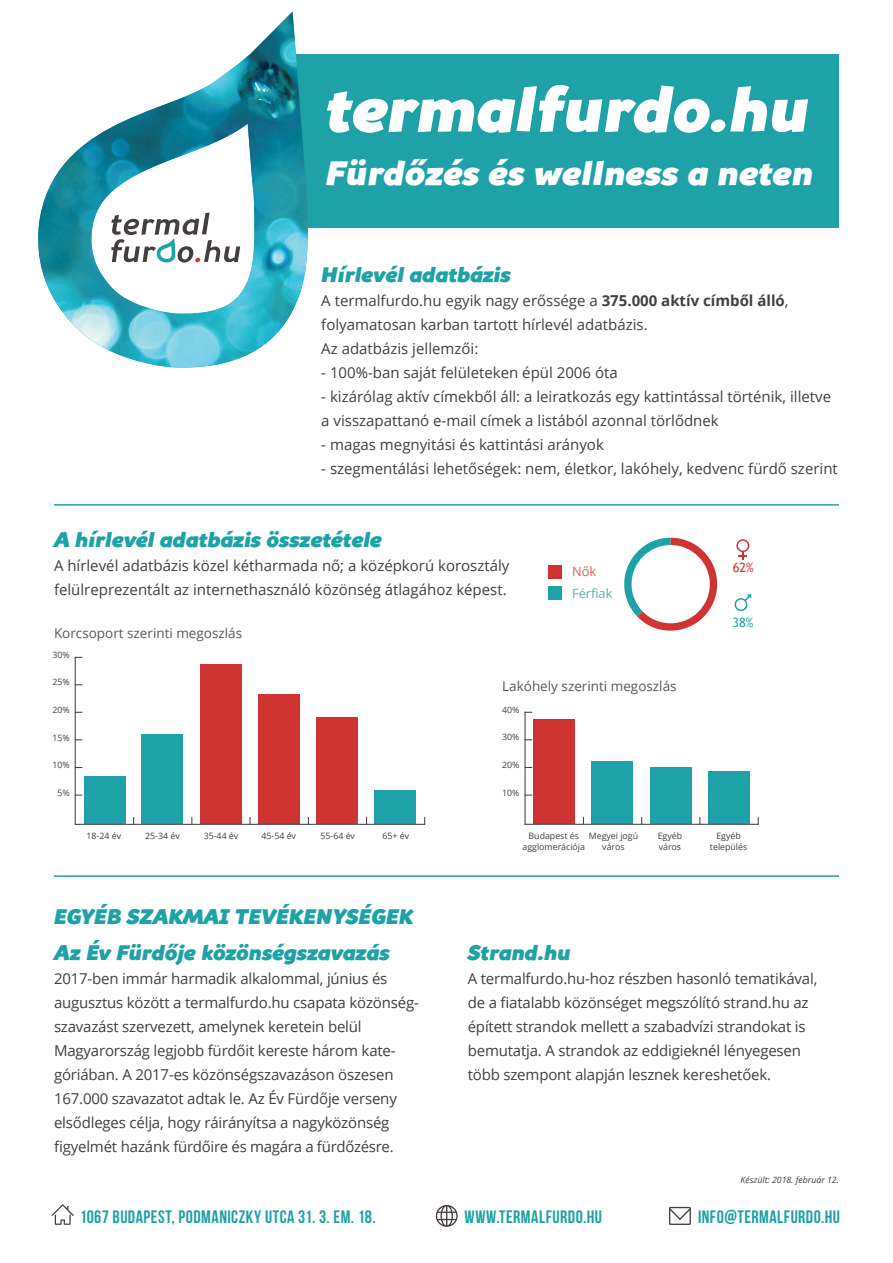
<style>
.page{position:relative;width:893px;height:1263px;background:#fff}
.page>*{position:absolute;margin:0;border:0;box-sizing:border-box;transform-origin:0 0}
.t1{font:63px "Souses";letter-spacing:.005em;color:#fff}
.t2{font:33.75px "Souses";letter-spacing:.01em;color:#fff}
.t3{font:21px "Souses";color:#1fa2a7}
.t4{font:700 18px "Bebas Neue";letter-spacing:.025em;color:#1fa2a7}
.t5{font:15px/24px "Open Sans";letter-spacing:-.01em;color:#443e3e}
.t6{font:13.5px "Open Sans";color:#5f5656}
.t7{font:12.75px "Open Sans";color:#5cb0b5}
.t8{font:12.75px "Open Sans";color:#d7624f}
.t9{font:12.75px "Trebuchet MS";color:#1fa2a7}
.t10{font:12.75px "Trebuchet MS";color:#cf3433}
.t11{font:8.85px "Open Sans";color:#443e3e}
.t12{font:italic 8.7px "Open Sans";color:#443e3e}
.s1{font-weight:700}
</style>
<div class="page">
<svg style="left:52px;top:1204px;width:22px;height:21px"></svg>
<svg style="left:669px;top:1207px;width:22px;height:18px"></svg>
<svg style="left:436px;top:1205px;width:22px;height:22px"></svg>
<div style="left:281px;top:54px;width:558px;height:173px;background:#1fa2a7"></div>
<img style="left:38px;top:12px;width:271px;height:356px">
<svg style="left:111px;top:213px;width:129px;height:49px"></svg>
<hr style="left:54px;top:504px;width:785px;height:2px;background:#1fa2a7">
<hr style="left:54px;top:875px;width:785px;height:2px;background:#1fa2a7">
<div style="left:548px;top:565px;width:13px;height:13px;background:#cf3433"></div>
<div style="left:548px;top:586px;width:13px;height:14px;background:#1fa2a7"></div>
<svg style="left:734px;top:594px;width:17px;height:17px"></svg>
<svg style="left:736px;top:539px;width:13px;height:21px"></svg>
<svg style="left:624px;top:538px;width:93px;height:93px"></svg>
<div style="left:84px;top:776px;width:41px;height:48px;background:#1fa2a7"></div>
<div style="left:141px;top:734px;width:42px;height:90px;background:#1fa2a7"></div>
<div style="left:200px;top:664px;width:42px;height:160px;background:#cf3433"></div>
<div style="left:258px;top:694px;width:42px;height:130px;background:#cf3433"></div>
<div style="left:316px;top:717px;width:42px;height:107px;background:#cf3433"></div>
<div style="left:374px;top:790px;width:42px;height:34px;background:#1fa2a7"></div>
<hr style="left:75px;top:824px;width:350px;height:1px;background:#443e3e">
<svg style="left:76px;top:794px;width:6px;height:2px"></svg>
<svg style="left:249px;top:817px;width:2px;height:7px"></svg>
<hr style="left:75px;top:657px;width:1px;height:168px;background:#443e3e">
<div style="left:533px;top:719px;width:42px;height:105px;background:#cf3433"></div>
<div style="left:591px;top:761px;width:42px;height:63px;background:#1fa2a7"></div>
<div style="left:650px;top:767px;width:42px;height:57px;background:#1fa2a7"></div>
<div style="left:708px;top:771px;width:42px;height:53px;background:#1fa2a7"></div>
<hr style="left:525px;top:824px;width:234px;height:1px;background:#443e3e">
<hr style="left:524px;top:712px;width:2px;height:113px;background:#443e3e">
<p class="t1" style="left:326px;top:65px;width:485px">termalfurdo.hu</p>
<p class="t2" style="left:326px;top:150px;width:489px">Fürdőzés és wellness a neten</p>
<p class="t3" style="left:321px;top:260px;width:191px">Hírlevél adatbázis</p>
<p class="t5" style="left:321px;top:289px;width:469px">A termalfurdo.hu egyik nagy erőssége a <span class="s1">375.000 aktív címből álló</span>, folyamatosan karban tartott hírlevél adatbázis.</p>
<p class="t5" style="left:321px;top:337px;width:159px">Az adatbázis jellemzői:</p>
<p class="t5" style="left:321px;top:361px;width:298px">- 100%-ban saját felületeken épül 2006 óta</p>
<p class="t5" style="left:321px;top:385px;width:511px">- kizárólag aktív címekből áll: a leiratkozás egy kattintással történik, illetve a visszapattanó e-mail címek a listából azonnal törlődnek</p>
<p class="t5" style="left:321px;top:433px;width:284px">- magas megnyitási és kattintási arányok</p>
<p class="t5" style="left:321px;top:457px;width:518px">- szegmentálási lehetőségek: nem, életkor, lakóhely, kedvenc fürdő szerint</p>
<p class="t3" style="left:54px;top:525px;width:329px">A hírlevél adatbázis összetétele</p>
<p class="t5" style="left:54px;top:553px;width:457px">A hírlevél adatbázis közel kétharmada nő; a középkorú korosztály</p>
<p class="t5" style="left:54px;top:577px;width:454px">felülreprezentált az internethasználó közönség átlagához képest.</p>
<p class="t6" style="left:54px;top:624px;width:190px">Korcsoport szerinti megoszlás</p>
<p class="t11" style="left:52px;top:648px;width:19px">30%</p>
<p class="t8" style="left:572px;top:563px;width:26px">Nők</p>
<p class="t7" style="left:572px;top:584px;width:42px">Férfiak</p>
<p class="t11" style="left:52px;top:676px;width:19px">25%</p>
<p class="t6" style="left:502px;top:676px;width:176px">Lakóhely szerinti megoszlás</p>
<p class="t11" style="left:52px;top:704px;width:19px">20%</p>
<p class="t11" style="left:502px;top:704px;width:19px">40%</p>
<p class="t11" style="left:52px;top:731px;width:19px">15%</p>
<p class="t11" style="left:502px;top:731px;width:19px">30%</p>
<p class="t11" style="left:52px;top:759px;width:19px">10%</p>
<p class="t11" style="left:502px;top:759px;width:19px">20%</p>
<p class="t11" style="left:57px;top:786px;width:14px">5%</p>
<p class="t11" style="left:502px;top:786px;width:19px">10%</p>
<p class="t11" style="left:87px;top:830px;width:36px">18-24 év</p>
<p class="t11" style="left:145px;top:830px;width:36px">25-34 év</p>
<p class="t11" style="left:204px;top:830px;width:36px">35-44 év</p>
<p class="t11" style="left:261px;top:830px;width:36px">45-54 év</p>
<p class="t11" style="left:320px;top:830px;width:36px">55-64 év</p>
<p class="t11" style="left:382px;top:830px;width:28px">65+ év</p>
<p class="t11" style="left:589px;top:830px;width:51px">Megyei jogú</p>
<p class="t11" style="left:602px;top:840px;width:24px">város</p>
<p class="t11" style="left:529px;top:830px;width:52px">Budapest és</p>
<p class="t11" style="left:523px;top:840px;width:64px">agglomerációja</p>
<p class="t11" style="left:658px;top:830px;width:26px">Egyéb</p>
<p class="t11" style="left:659px;top:840px;width:24px">város</p>
<p class="t3" style="left:54px;top:902px;width:361px">EGYÉB SZAKMAI TEVÉKENYSÉGEK</p>
<p class="t10" style="left:733px;top:560px;width:23px">62%</p>
<p class="t9" style="left:732px;top:615px;width:23px">38%</p>
<p class="t11" style="left:716px;top:830px;width:26px">Egyéb</p>
<p class="t11" style="left:710px;top:840px;width:39px">település</p>
<p class="t3" style="left:54px;top:938px;width:337px">Az Év Fürdője közönségszavazás</p>
<p class="t5" style="left:54px;top:966px;width:366px">2017-ben immár harmadik alkalommal, június és augusztus között a termalfurdo.hu csapata közönség&shy;szavazást szervezett, amelynek keretein belül Magyarország legjobb fürdőit kereste három kate&shy;góriában. A 2017-es közönségszavazáson öszesen 167.000 szavazatot adtak le. Az Év Fürdője verseny elsődleges célja, hogy ráirányítsa a nagyközönség figyelmét hazánk fürdőire és magára a fürdőzésre.</p>
<p class="t3" style="left:468px;top:938px;width:105px">Strand.hu</p>
<p class="t5" style="left:468px;top:966px;width:351px">A termalfurdo.hu-hoz részben hasonló tematikával, de a fiatalabb közönséget megszólító strand.hu az épített strandok mellett a szabadvízi strandokat is bemutatja. A strandok az eddigieknél lényegesen több szempont alapján lesznek kereshetőek.</p>
<p class="t12" style="left:741px;top:1174px;width:100px">Készült: 2018. február 12.</p>
<p class="t4" style="left:80px;top:1206px;width:298px">1067 BUDAPEST, PODMANICZKY UTCA 31. 3. EM. 18.</p>
<p class="t4" style="left:464px;top:1206px;width:139px">WWW.TERMALFURDO.HU</p>
<p class="t4" style="left:698px;top:1206px;width:143px">INFO@TERMALFURDO.HU</p>
</div>
